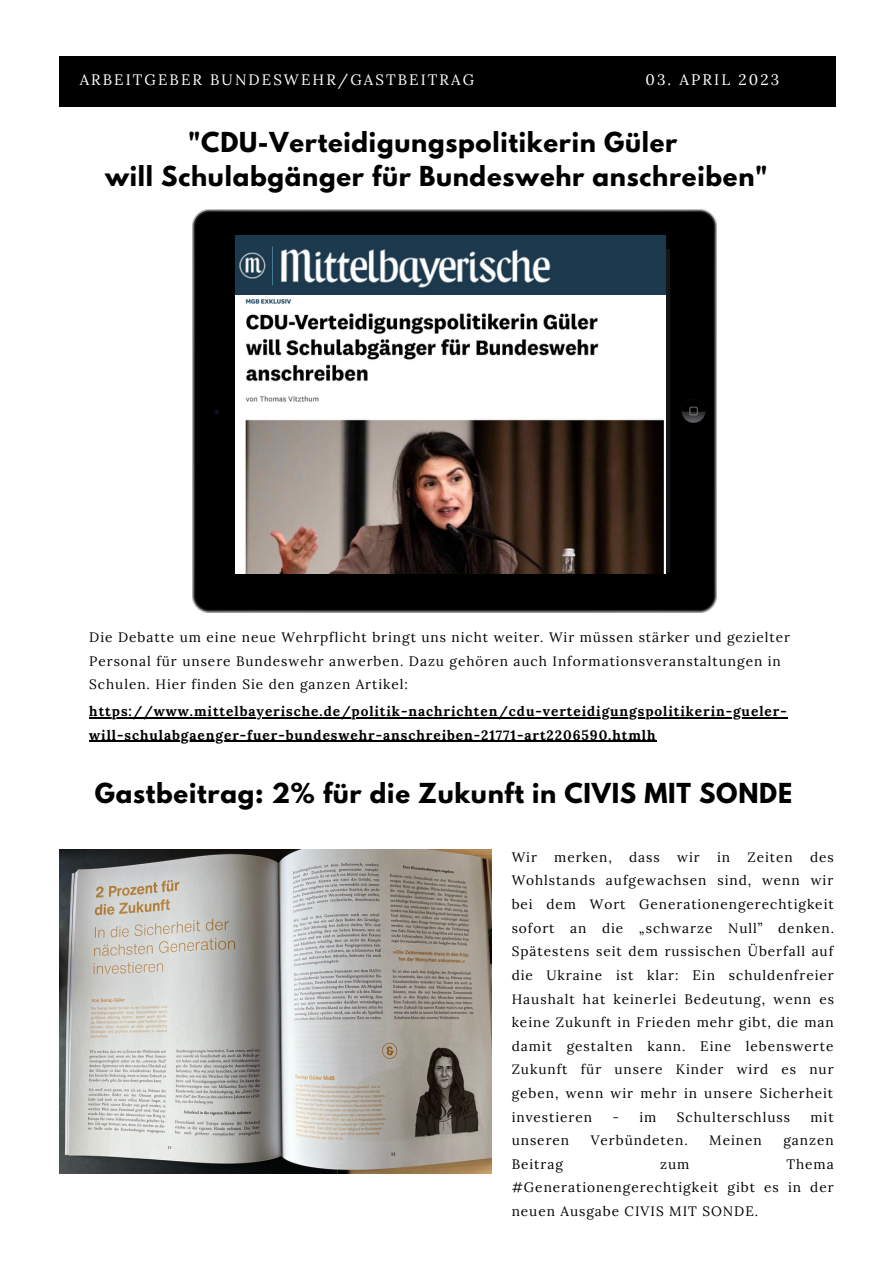
<style>
.page{position:relative;width:893px;height:1264px;background:#fff}
.page>*{position:absolute;margin:0;border:0;box-sizing:border-box;transform-origin:0 0}
.t1{font:700 24.45px/33.8px "League Spartan";letter-spacing:.03em;color:#000;text-align:center}
.t2{font:15.15px "Lora";letter-spacing:.14em;color:#fff}
.t3{font:15px "Lora";letter-spacing:.14em;color:#fff}
.t4{font:13.65px/23.5px "Lora";letter-spacing:.07em;color:#000;text-align:justify}
.t5{font:700 13.65px/23.5px "Lora";letter-spacing:.07em;color:#000}
</style>
<div class="page">
<div style="left:59px;top:56px;width:776px;height:51px;background:#000"></div>
<img style="left:192px;top:209px;width:524px;height:404px">
<img style="left:236px;top:236px;width:429px;height:60px">
<img style="left:236px;top:296px;width:429px;height:277px">
<img style="left:59px;top:849px;width:432px;height:324px">
<hr style="left:89px;top:717px;width:698px;height:1px;background:#000">
<hr style="left:89px;top:740px;width:567px;height:2px;background:#000">
<p class="t3" style="left:80px;top:70px;width:396px">ARBEITGEBER BUNDESWEHR/GASTBEITRAG</p>
<p class="t2" style="left:645px;top:70px;width:135px">03. APRIL 2023</p>
<h1 class="t1" style="left:105px;top:128px;width:664px">"CDU-Verteidigungspolitikerin Güler<br>will Schulabgänger für Bundeswehr anschreiben"</h1>
<p class="t4" style="left:89px;top:625px;width:702px;text-align:left">Die Debatte um eine neue Wehrpflicht bringt uns nicht weiter. Wir müssen stärker und gezielter<br>Personal für unsere Bundeswehr anwerben. Dazu gehören auch Informationsveranstaltungen in<br>Schulen. Hier finden Sie den ganzen Artikel:</p>
<p class="t5" style="left:89px;top:699px;width:699px">https://www.mittelbayerische.de/politik-nachrichten/cdu-verteidigungspolitikerin-gueler&shy;will-schulabgaenger-fuer-bundeswehr-anschreiben-21771-art2206590.htmlh</p>
<h1 class="t1" style="left:95px;top:779px;width:698px">Gastbeitrag: 2% für die Zukunft in CIVIS MIT SONDE</h1>
<p class="t4" style="left:511px;top:845px;width:27px">Wir</p>
<p class="t4" style="left:554px;top:845px;width:59px">merken,</p>
<p class="t4" style="left:629px;top:845px;width:32px">dass</p>
<p class="t4" style="left:677px;top:845px;width:24px">wir</p>
<p class="t4" style="left:717px;top:845px;width:15px">in</p>
<p class="t4" style="left:747px;top:845px;width:47px">Zeiten</p>
<p class="t4" style="left:511px;top:845px;width:324px;text-indent:298px">des Wohlstands aufgewachsen sind, wenn wir bei dem Wort Generationengerechtigkeit sofort an die „schwarze Null” denken.<br>Spätestens seit dem russischen Überfall auf die Ukraine ist klar: Ein schuldenfreier Haushalt hat keinerlei Bedeutung, wenn es keine Zukunft in Frieden mehr gibt, die man damit gestalten kann. Eine lebenswerte Zukunft für unsere Kinder wird es nur geben, wenn wir mehr in unsere Sicherheit investieren</p>
<p class="t4" style="left:612px;top:1104px;width:46px">- im</p>
<p class="t4" style="left:676px;top:1104px;width:115px">Schulterschluss</p>
<p class="t4" style="left:810px;top:1104px;width:25px">mit</p>
<p class="t4" style="left:511px;top:1128px;width:59px">unseren</p>
<p class="t4" style="left:590px;top:1128px;width:98px">Verbündeten.</p>
<p class="t4" style="left:709px;top:1128px;width:54px">Meinen</p>
<p class="t4" style="left:783px;top:1128px;width:52px">ganzen</p>
<p class="t4" style="left:511px;top:1151px;width:53px">Beitrag</p>
<p class="t4" style="left:660px;top:1151px;width:31px">zum</p>
<p class="t4" style="left:511px;top:1151px;width:323px;text-indent:275px">Thema #Generationengerechtigkeit gibt es in der neuen Ausgabe CIVIS MIT SONDE.</p>
</div>
